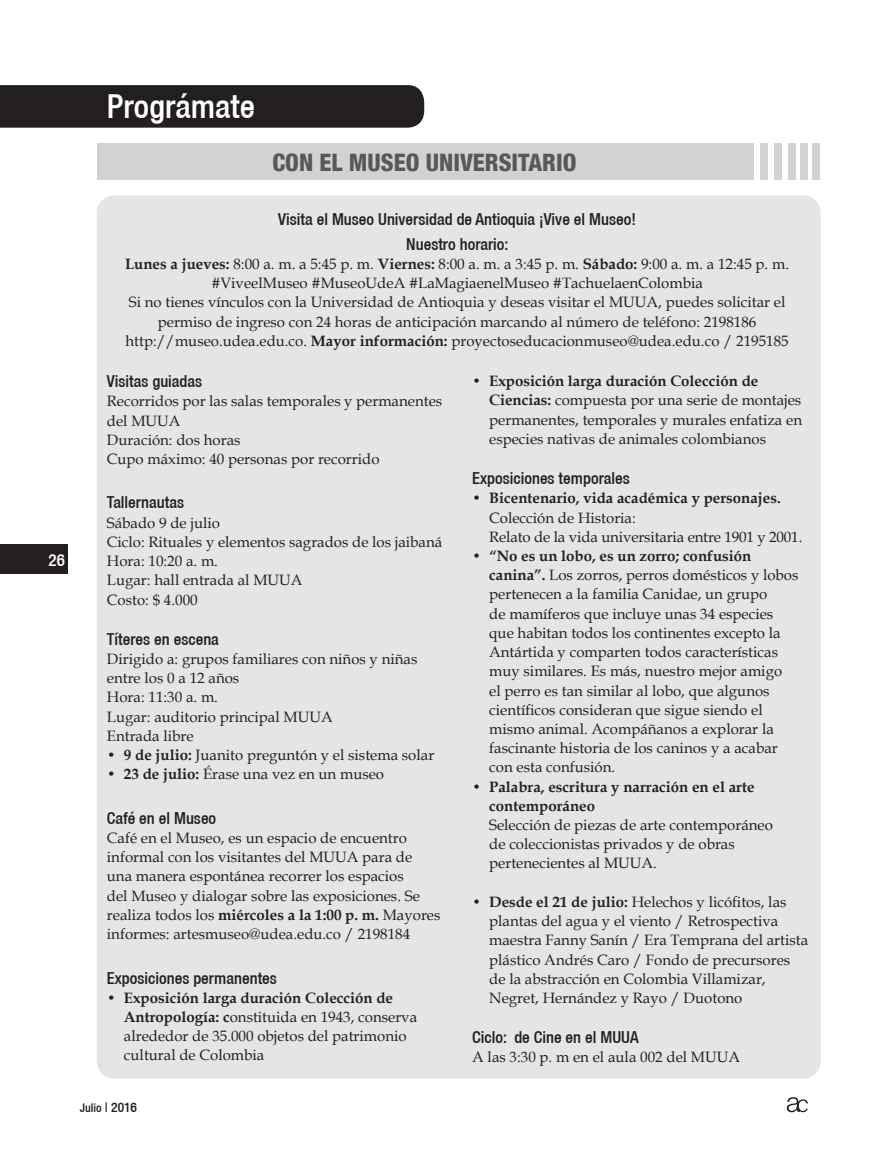
<style>
.page{position:relative;width:893px;height:1149px;background:#fff}
.page>*{position:absolute;margin:0;border:0;box-sizing:border-box;transform-origin:0 0}
.t1{font:500 condensed 33px "Helvetica 67";color:#fff}
.t2{font:800 condensed 24px "Helvetica 87";color:#57585a}
.t3{font:500 condensed 16.95px "Helvetica 67";color:#fff}
.t4{font:500 condensed 16.5px/25.2px "Helvetica 67";color:#231f20;text-align:center}
.t5{font:15px/19.2px "Book Antiqua";color:#231f20}
.t6{font:700 15px/19.2px "Book Antiqua";color:#231f20}
.t7{font:500 condensed 12px "Helvetica 67";color:#231f20}
.s1{font-weight:700}
.s2{font-size:13.5px}
</style>
<div class="page">
<div style="left:0;top:544px;width:68px;height:29px;background:#231f20"></div>
<svg style="left:787px;top:1097px;width:21px;height:14px"></svg>
<div style="left:97px;top:195px;width:724px;height:883px;background:#e4e5e7;border-radius:18px"></div>
<div style="left:97px;top:143px;width:657px;height:37px;background:#d1d2d4"></div>
<div style="left:812px;top:143px;width:7px;height:37px;background:#d1d2d4"></div>
<div style="left:800px;top:143px;width:7px;height:37px;background:#d1d2d4"></div>
<div style="left:788px;top:143px;width:7px;height:37px;background:#d1d2d4"></div>
<div style="left:774px;top:143px;width:8px;height:37px;background:#d1d2d4"></div>
<div style="left:761px;top:143px;width:7px;height:37px;background:#d1d2d4"></div>
<div style="left:0;top:85px;width:424px;height:43px;background:#231f20"></div>
<h1 class="t1" style="left:107px;top:87px;width:150px">Prográmate</h1>
<h2 class="t2" style="left:272px;top:147px;width:306px">CON EL MUSEO UNIVERSITARIO</h2>
<p class="t3" style="left:49px;top:549px;width:18px">26</p>
<p class="t4" style="left:278px;top:206px;width:359px">Visita el Museo Universidad de Antioquia ¡Vive el Museo!<br>Nuestro horario:</p>
<p class="t5" style="left:125px;top:254px;width:665px;text-align:center"><span class="s1">Lunes a jueves:</span> 8:00 a. m. a 5:45 p. m. <span class="s1">Viernes:</span> 8:00 a. m. a 3:45 p. m. <span class="s1">Sábado:</span> 9:00 a. m. a 12:45 p. m. #ViveelMuseo #MuseoUdeA #LaMagiaenelMuseo #TachuelaenColombia<br>Si no tienes vínculos con la Universidad de Antioquia y deseas visitar el MUUA, puedes solicitar el permiso de ingreso con 24 horas de anticipación marcando al número de teléfono: 2198186 http://museo.udea.edu.co. <span class="s1">Mayor información:</span> proyectoseducacionmuseo@udea.edu.co / 2195185</p>
<p class="t4" style="left:107px;top:368px;width:97px">Visitas guiadas</p>
<p class="t5" style="left:107px;top:391px;width:337px">Recorridos por las salas temporales y permanentes del MUUA<br>Duración: dos horas<br>Cupo máximo: 40 personas por recorrido</p>
<p class="t4" style="left:107px;top:489px;width:79px">Tallernautas</p>
<p class="t5" style="left:107px;top:512px;width:337px">Sábado 9 de julio<br>Ciclo: Rituales y elementos sagrados de los jaibaná<br>Hora: 10:20 a. m.<br>Lugar: hall entrada al MUUA<br>Costo: $ 4.000</p>
<p class="t4" style="left:107px;top:626px;width:114px">Títeres en escena</p>
<p class="t5" style="left:107px;top:648px;width:312px">Dirigido a: grupos familiares con niños y niñas entre los 0 a 12 años<br>Hora: 11:30 a. m.<br>Lugar: auditorio principal MUUA<br>Entrada libre</p>
<p class="t5" style="left:107px;top:744px;width:329px"><span class="s1">• 9 de julio:</span> Juanito preguntón y el sistema solar</p>
<p class="t5" style="left:107px;top:764px;width:279px"><span class="s1">• 23 de julio:</span> Érase una vez en un museo</p>
<p class="t4" style="left:107px;top:804px;width:111px">Café en el Museo</p>
<p class="t5" style="left:107px;top:827px;width:335px">Café en el Museo, es un espacio de encuentro informal con los visitantes del MUUA para de una manera espontánea recorrer los espacios<br>del Museo y dialogar sobre las exposiciones. Se realiza todos los <span class="s1">miércoles a la 1:00 p. m.</span> Mayores informes: artesmuseo@udea.edu.co / 2198184</p>
<p class="t4" style="left:107px;top:964px;width:171px">Exposiciones permanentes</p>
<p class="t5" style="left:124px;top:987px;width:295px;text-indent:-17px"><span class="s1">• Exposición larga duración Colección de Antropología: c</span>onstituida en 1943, conserva alrededor de 35.000 objetos del patrimonio cultural de Colombia</p>
<p class="t5" style="left:489px;top:371px;width:314px;text-indent:-17px"><span class="s1">• Exposición larga duración Colección de Ciencias:</span> compuesta por una serie de montajes permanentes, temporales y murales enfatiza en especies nativas de animales colombianos</p>
<p class="t4" style="left:472px;top:465px;width:159px">Exposiciones temporales</p>
<p class="t6" style="left:472px;top:488px;width:310px">• Bicentenario, vida académica y personajes.</p>
<p class="t5" style="left:489px;top:507px;width:315px">Colección de Historia:<br>Relato de la vida universitaria entre 1901 y 2001.</p>
<p class="t5" style="left:489px;top:545px;width:311px;text-indent:-17px"><span class="s1">• “No es un lobo, es un zorro; confusión canina”.</span> Los zorros, perros domésticos y lobos pertenecen a la familia Canidae, un grupo<br>de mamíferos que incluye unas 34 especies que habitan todos los continentes excepto la Antártida y comparten todos características muy similares. Es más, nuestro mejor amigo<br>el perro es tan similar al lobo, que algunos científicos consideran que sigue siendo el mismo animal. Acompáñanos a explorar la fascinante historia de los caninos y a acabar con esta confusión.</p>
<p class="t6" style="left:489px;top:776px;width:267px;text-indent:-17px">• Palabra, escritura y narración en el arte contemporáneo</p>
<p class="t5" style="left:489px;top:814px;width:285px">Selección de piezas de arte contemporáneo de coleccionistas privados y de obras pertenecientes al MUUA.</p>
<p class="t5" style="left:489px;top:891px;width:320px;text-indent:-17px"><span class="s1">• Desde el 21 de julio:</span> Helechos y licófitos, las plantas del agua y el viento / Retrospectiva maestra Fanny Sanín / Era Temprana del artista plástico Andrés Caro / Fondo de precursores de la abstracción en Colombia Villamizar, Negret, Hernández y Rayo / Duotono</p>
<p class="t4" style="left:472px;top:1024px;width:168px">Ciclo: de Cine en el MUUA</p>
<p class="t5" style="left:472px;top:1046px;width:269px">A las 3:30 p. m en el aula 002 del MUUA</p>
<p class="t7" style="left:80px;top:1100px;width:59px">Julio <span class="s2">| 2016</span></p>
</div>
